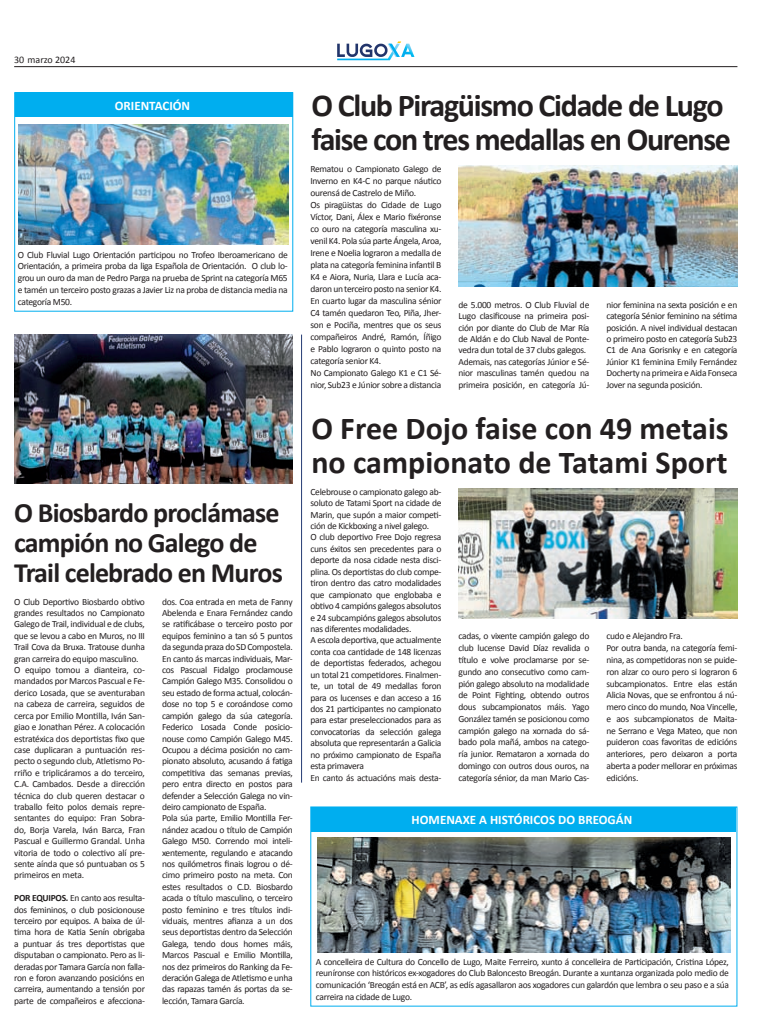
<style>
.page{position:relative;width:780px;height:1035px;background:#fff}
.page>*{position:absolute;margin:0;border:0;box-sizing:border-box;transform-origin:0 0}
.t1{font:700 32px/34px "Calibri";letter-spacing:-.04em;color:#231f20}
.t2{font:700 32px/34px "Calibri";color:#231f20}
.t3{font:700 28px/30px "Calibri";letter-spacing:-.03em;color:#231f20}
.t4{font:700 13px "Calibri";color:#fff}
.t5{font:10px "Calibri";color:#231f20}
.t6{font:9.5px/11.4px "Calibri";letter-spacing:-.03em;color:#231f20}
.s1{font-weight:700}
</style>
<div class="page">
<svg style="left:337px;top:41px;width:77px;height:19px"></svg>
<hr style="left:14px;top:66px;width:723px;height:1px;background:#231f20">
<svg style="left:14px;top:92px;width:280px;height:220px"></svg>
<div style="left:15px;top:93px;width:277px;height:24px;background:#00aeef"></div>
<img style="left:19px;top:125px;width:270px;height:119px">
<img style="left:458px;top:165px;width:279px;height:121px">
<svg style="left:310px;top:806px;width:428px;height:201px"></svg>
<div style="left:312px;top:807px;width:424px;height:24px;background:#00aeef"></div>
<img style="left:317px;top:837px;width:413px;height:115px">
<img style="left:458px;top:488px;width:279px;height:130px">
<img style="left:14px;top:334px;width:279px;height:149px">
<hr style="left:301px;top:334px;width:1px;height:448px;background:#253b73">
<p class="t5" style="left:14px;top:54px;width:63px">30 marzo 2024</p>
<h3 class="t4" style="left:115px;top:97px;width:77px">ORIENTACIÓN</h3>
<p class="t6" style="left:18px;top:248px;width:271px;line-height:11.7px;text-align:justify">O Club Fluvial Lugo Orientación participou no Trofeo Iberoamericano de Orientación, a primeira proba da liga Española de Orientación. O club lo&shy;grou un ouro da man de Pedro Parga na prueba de Sprint na categoría M65 e tamén un terceiro posto grazas a Javier Liz na proba de distancia media na categoría M50.</p>
<h2 class="t3" style="left:14px;top:496px;width:270px">O Biosbardo proclámase campión no Galego de<br>Trail celebrado en Muros</h2>
<p class="t6" style="left:14px;top:595px;width:132px">O Club Deportivo Biosbardo obtivo grandes resultados no Campionato Galego de Trail, individual e de clubs, que se levou a cabo en Muros, no III Trail Cova da Bruxa. Tratouse dunha gran carreira do equipo masculino.<br>O equipo tomou a dianteira, co&shy;mandados por Marcos Pascual e Fe&shy;derico Losada, que se aventuraban na cabeza de carreira, seguidos de cerca por Emilio Montilla, Iván San&shy;giao e Jonathan Pérez. A colocación estratéxica dos deportistas fixo que case duplicaran a puntuación res&shy;pecto o segundo club, Atletismo Po&shy;rriño e triplicáramos a do terceiro, C.A. Cambados. Desde a dirección técnica do club queren destacar o traballo feito polos demais repre&shy;sentantes do equipo: Fran Sobra&shy;do, Borja Varela, Iván Barca, Fran Pascual e Guillermo Grandal. Unha vitoria de todo o colectivo alí pre&shy;sente aínda que só puntuaban os 5 primeiros en meta.</p>
<p class="t6" style="left:14px;top:892px;width:132px;text-align:justify"><span class="s1">POR EQUIPOS.</span> En canto aos resulta&shy;dos femininos, o club posicionouse terceiro por equipos. A baixa de úl&shy;tima hora de Katia Senín obrigaba a puntuar ás tres deportistas que disputaban o campionato. Pero as li&shy;deradas por Tamara García non falla&shy;ron e foron avanzando posicións en carreira, aumentando a tensión por parte de compañeiros e afecciona-</p>
<p class="t6" style="left:162px;top:595px;width:132px">dos. Coa entrada en meta de Fanny Abelenda e Enara Fernández cando se ratificábase o terceiro posto por equipos feminino a tan só 5 puntos da segunda praza do SD Compostela.<br>En canto ás marcas individuais, Mar&shy;cos Pascual Fidalgo proclamouse Campión Galego M35. Consolidou o seu estado de forma actual, colocán&shy;dose no top 5 e coroándose como campión galego da súa categoría.<br>Federico Losada Conde posicio&shy;nouse como Campión Galego M45.<br>Ocupou a décima posición no cam&shy;pionato absoluto, acusando á fatiga competitiva das semanas previas, pero entra directo en postos para defender a Selección Galega no vin&shy;deiro campionato de España.<br>Pola súa parte, Emilio Montilla Fer&shy;nández acadou o título de Campión Galego M50. Correndo moi inteli&shy;xentemente, regulando e atacando nos quilómetros finais logrou o dé&shy;cimo primeiro posto na meta. Con estes resultados o C.D. Biosbardo acada o título masculino, o terceiro posto feminino e tres títulos indi&shy;viduais, mentres afianza a un dos seus deportistas dentro da Selección Galega, tendo dous homes máis, Marcos Pascual e Emilio Montilla, nos dez primeiros do Ranking da Fe&shy;deración Galega de Atletismo e unha das rapazas tamén ás portas da se&shy;lección, Tamara García.</p>
<h1 class="t1" style="left:311px;top:87px;width:421px">O Club Piragüismo Cidade de Lugo faise con tres medallas en Ourense</h1>
<p class="t6" style="left:310px;top:162px;width:132px;line-height:12px">Rematou o Campionato Galego de Inverno en K4-C no parque náutico ourensá de Castrelo de Miño.<br>Os piragüistas do Cidade de Lugo Víctor, Dani, Álex e Mario fixéronse co ouro na categoría masculina xu&shy;venil K4. Pola súa parte Ángela, Aroa, Irene e Noelia lograron a medalla de plata na categoría feminina infantil B K4 e Aiora, Nuria, Llara e Lucía aca&shy;daron un terceiro posto na senior K4.<br>En cuarto lugar da masculina sénior C4 tamén quedaron Teo, Piña, Jher&shy;son e Pociña, mentres que os seus compañeiros André, Ramón, Íñigo e Pablo lograron o quinto posto na categoría senior K4.<br>No Campionato Galego K1 e C1 Sé&shy;nior, Sub23 e Júnior sobre a distancia</p>
<p class="t6" style="left:458px;top:298px;width:132px">de 5.000 metros. O Club Fluvial de Lugo clasificouse na primeira posi&shy;ción por diante do Club de Mar Ría de Aldán e do Club Naval de Ponte&shy;vedra dun total de 37 clubs galegos.<br>Ademais, nas categorías Júnior e Sé&shy;nior masculinas tamén quedou na primeira posición, en categoría Jú-</p>
<p class="t6" style="left:606px;top:298px;width:132px;text-align:justify">nior feminina na sexta posición e en categoría Sénior feminino na sétima posición. A nivel individual destacan o primeiro posto en categoría Sub23<br>C1 de Ana Gorisnky e en categoría Júnior K1 feminina Emily Fernández Docherty na primeira e Aida Fonseca Jover na segunda posición.</p>
<h1 class="t2" style="left:311px;top:410px;width:419px">O Free Dojo faise con 49 metais no campionato de Tatami Sport</h1>
<p class="t6" style="left:310px;top:485px;width:132px">Celebrouse o campionato galego ab&shy;soluto de Tatami Sport na cidade de Marin, que supón a maior competi&shy;ción de Kickboxing a nivel galego.<br>O club deportivo Free Dojo regresa cuns éxitos sen precedentes para o deporte da nosa cidade nesta disci&shy;plina. Os deportistas do club compe&shy;tiron dentro das catro modalidades que campionato que englobaba e obtivo 4 campións galegos absolutos e 24 subcampións galegos absolutos nas diferentes modalidades.<br>A escola deportiva, que actualmente conta coa cantidade de 148 licenzas de deportistas federados, achegou un total 21 competidores. Finalmen&shy;te, un total de 49 medallas foron para os lucenses e dan acceso a 16 dos 21 participantes no campionato para estar preseleccionados para as convocatorias da selección galega absoluta que representarán a Galicia no próximo campionato de España esta primavera<br>En canto ás actuacións mais desta-</p>
<p class="t6" style="left:458px;top:630px;width:132px;line-height:11.8px;text-align:justify">cadas, o vixente campión galego do club lucense David Díaz revalida o título e volve proclamarse por se&shy;gundo ano consecutivo como cam&shy;pión galego absoluto na modalidade de Point Fighting, obtendo outros dous subcampionatos máis. Yago González tamén se posicionou como campión galego na xornada do sá&shy;bado pola mañá, ambos na catego&shy;ría junior. Remataron a xornada do domingo con outros dous ouros, na categoría sénior, da man Mario Cas-</p>
<p class="t6" style="left:606px;top:630px;width:132px;line-height:11.8px">cudo e Alejandro Fra.<br>Por outra banda, na categoría femi&shy;nina, as competidoras non se puide&shy;ron alzar co ouro pero si lograron 6 subcampionatos. Entre elas están<br>Alicia Novas, que se enfrontou á nú&shy;mero cinco do mundo, Noa Vincelle, e aos subcampionatos de Maita&shy;ne Serrano e Vega Mateo, que non puideron coas favoritas de edicións anteriores, pero deixaron a porta aberta a poder mellorar en próximas edicións.</p>
<h3 class="t4" style="left:411px;top:812px;width:222px">HOMENAXE A HISTÓRICOS DO BREOGÁN</h3>
<p class="t6" style="left:316px;top:955px;width:414px;line-height:11.8px;text-align:justify">A concelleira de Cultura do Concello de Lugo, Maite Ferreiro, xunto á concelleira de Participación, Cristina López, reuníronse con históricos ex-xogadores do Club Baloncesto Breogán. Durante a xuntanza organizada polo medio de comunicación ‘Breogán está en ACB’, as edís agasallaron aos xogadores cun galardón que lembra o seu paso e a súa carreira na cidade de Lugo.</p>
</div>
